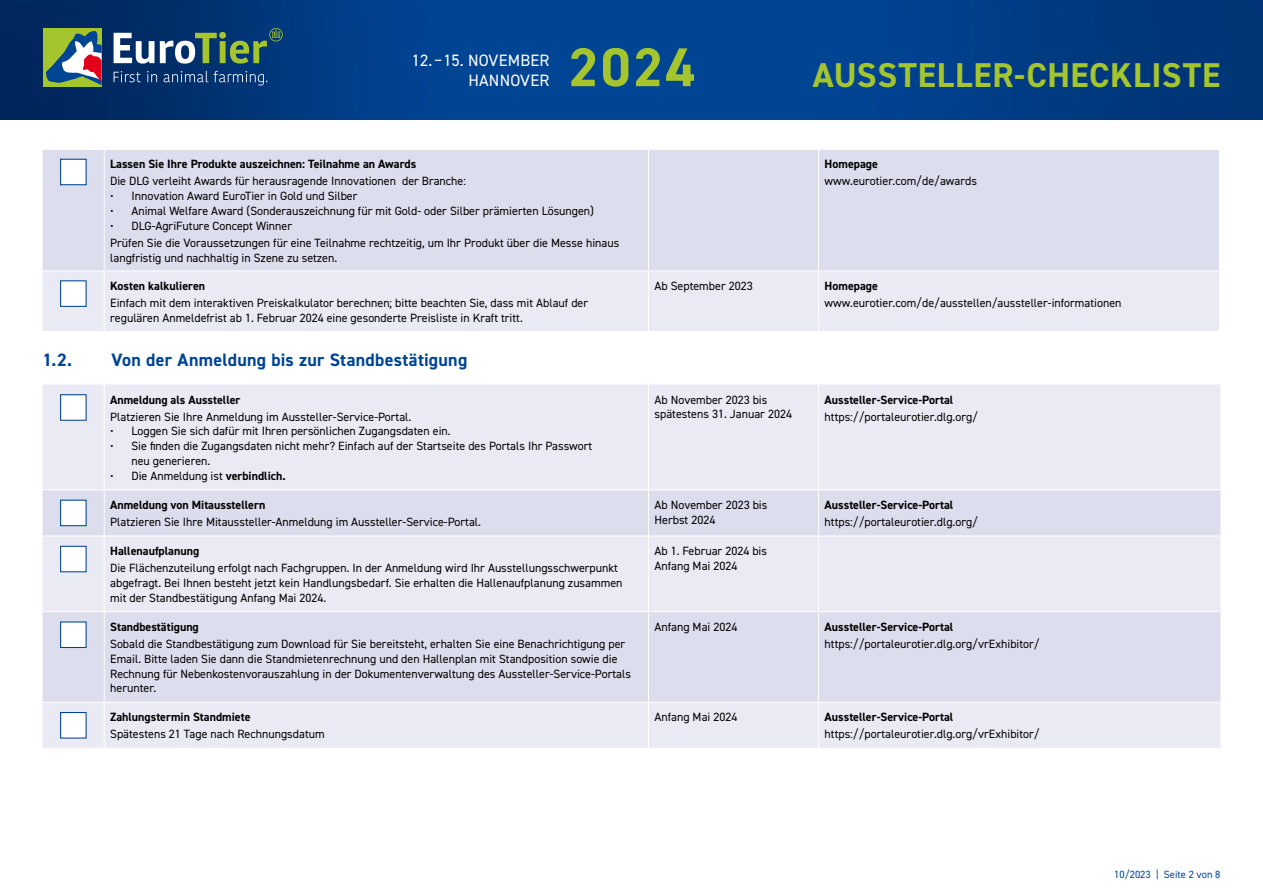
<style>
.page{position:relative;width:1263px;height:893px;background:#fff}
.page>*{position:absolute;margin:0;border:0;box-sizing:border-box;transform-origin:0 0}
.t1{font:700 54.75px "DIN2014";color:#a4c52d}
.t2{font:700 34.5px "DIN2014";letter-spacing:.025em;color:#a4c52d}
.Ü2{font:700 18px "DIN2014";letter-spacing:.015em;color:#004494}
.t3{font:16.5px/19.5px "DIN2014";letter-spacing:.01em;color:#fff;text-align:right}
.fliesstabelle{font:12px/14.9px "DIN2014";color:#000}
.Ü_Tabelle{font:700 12px "DIN2014";color:#000}
.t4{font:10.5px "DIN2014";color:#004494}
.s1{font-weight:700}
</style>
<div class="page">
<img style="left:0;top:0;width:1263px;height:119px">
<div style="left:43px;top:28px;width:59px;height:59px;background:#a4c52d"></div>
<svg style="left:46px;top:31px;width:56px;height:54px"></svg>
<svg style="left:114px;top:28px;width:169px;height:36px"></svg>
<svg style="left:114px;top:71px;width:27px;height:11px"></svg>
<svg style="left:147px;top:71px;width:10px;height:11px"></svg>
<svg style="left:164px;top:71px;width:103px;height:15px;background:#244f84"></svg>
<div style="left:43px;top:150px;width:1176px;height:120px;background:#dcdded"></div>
<div style="left:43px;top:271px;width:1176px;height:60px;background:#e9eaf4"></div>
<hr style="left:104px;top:150px;width:1px;height:120px;background:#fff">
<hr style="left:648px;top:150px;width:1px;height:120px;background:#fff">
<hr style="left:818px;top:150px;width:1px;height:120px;background:#fff">
<hr style="left:104px;top:271px;width:1px;height:60px;background:#fff">
<hr style="left:648px;top:271px;width:1px;height:60px;background:#fff">
<hr style="left:818px;top:271px;width:1px;height:60px;background:#fff">
<div style="left:60px;top:159px;width:27px;height:26px;background:#fff;border:1px solid #004494"></div>
<div style="left:60px;top:280px;width:27px;height:27px;background:#fff;border:1px solid #004494"></div>
<div style="left:43px;top:384px;width:1177px;height:364px;background:#e9eaf4"></div>
<svg style="left:43px;top:490px;width:1177px;height:212px;background:#e0e1ef"></svg>
<hr style="left:104px;top:384px;width:1px;height:105px;background:#fff">
<hr style="left:648px;top:384px;width:1px;height:105px;background:#fff">
<hr style="left:818px;top:384px;width:1px;height:105px;background:#fff">
<hr style="left:43px;top:489px;width:61px;height:1px;background:#fff">
<hr style="left:104px;top:489px;width:544px;height:1px;background:#fff">
<hr style="left:104px;top:490px;width:1px;height:45px;background:#fff">
<hr style="left:648px;top:489px;width:171px;height:1px;background:#fff">
<hr style="left:648px;top:490px;width:1px;height:45px;background:#fff">
<hr style="left:819px;top:489px;width:401px;height:1px;background:#fff">
<hr style="left:818px;top:490px;width:1px;height:45px;background:#fff">
<hr style="left:43px;top:535px;width:61px;height:1px;background:#fff">
<hr style="left:104px;top:535px;width:544px;height:1px;background:#fff">
<hr style="left:104px;top:536px;width:1px;height:75px;background:#fff">
<hr style="left:648px;top:535px;width:171px;height:1px;background:#fff">
<hr style="left:648px;top:536px;width:1px;height:75px;background:#fff">
<hr style="left:819px;top:535px;width:401px;height:1px;background:#fff">
<hr style="left:818px;top:536px;width:1px;height:75px;background:#fff">
<hr style="left:43px;top:611px;width:61px;height:1px;background:#fff">
<hr style="left:104px;top:611px;width:544px;height:1px;background:#fff">
<hr style="left:104px;top:612px;width:1px;height:90px;background:#fff">
<hr style="left:648px;top:611px;width:171px;height:1px;background:#fff">
<hr style="left:648px;top:612px;width:1px;height:90px;background:#fff">
<hr style="left:819px;top:611px;width:401px;height:1px;background:#fff">
<hr style="left:818px;top:612px;width:1px;height:90px;background:#fff">
<hr style="left:43px;top:702px;width:61px;height:1px;background:#fff">
<hr style="left:104px;top:702px;width:544px;height:1px;background:#fff">
<hr style="left:104px;top:703px;width:1px;height:45px;background:#fff">
<hr style="left:648px;top:702px;width:171px;height:1px;background:#fff">
<hr style="left:648px;top:703px;width:1px;height:45px;background:#fff">
<hr style="left:819px;top:702px;width:401px;height:1px;background:#fff">
<hr style="left:818px;top:703px;width:1px;height:45px;background:#fff">
<div style="left:60px;top:394px;width:27px;height:27px;background:#fff;border:1px solid #004494"></div>
<div style="left:60px;top:500px;width:27px;height:26px;background:#fff;border:1px solid #004494"></div>
<div style="left:60px;top:546px;width:27px;height:26px;background:#fff;border:1px solid #004494"></div>
<div style="left:60px;top:621px;width:27px;height:27px;background:#fff;border:1px solid #004494"></div>
<div style="left:60px;top:712px;width:27px;height:27px;background:#fff;border:1px solid #004494"></div>
<h3 class="t3" style="left:412px;top:50px;width:139px">12.–15. NOVEMBER<br>HANNOVER</h3>
<h1 class="t1" style="left:569px;top:31px;width:128px">2024</h1>
<p class="Ü_Tabelle" style="left:110px;top:156px;width:308px">Lassen Sie Ihre Produkte auszeichnen: Teilnahme an Awards</p>
<p class="fliesstabelle" style="left:110px;top:173px;width:357px">Die DLG verleiht Awards für herausragende Innovationen der Branche:</p>
<p class="fliesstabelle" style="left:110px;top:188px;width:249px">• Innovation Award EuroTier in Gold und Silber</p>
<p class="fliesstabelle" style="left:110px;top:203px;width:485px">• Animal Welfare Award (Sonderauszeichnung für mit Gold- oder Silber prämierten Lösungen)</p>
<p class="fliesstabelle" style="left:110px;top:218px;width:183px">• DLG-AgriFuture Concept Winner</p>
<p class="fliesstabelle" style="left:110px;top:235px;width:511px">Prüfen Sie die Voraussetzungen für eine Teilnahme rechtzeitig, um Ihr Produkt über die Messe hinaus langfristig und nachhaltig in Szene zu setzen.</p>
<h2 class="t2" style="left:813px;top:52px;width:409px">AUSSTELLER-CHECKLISTE</h2>
<p class="Ü_Tabelle" style="left:825px;top:156px;width:55px">Homepage</p>
<p class="fliesstabelle" style="left:825px;top:174px;width:154px">www.eurotier.com/de/awards</p>
<p class="Ü_Tabelle" style="left:110px;top:278px;width:97px">Kosten kalkulieren</p>
<p class="fliesstabelle" style="left:110px;top:295px;width:479px">Einfach mit dem interaktiven Preiskalkulator berechnen; bitte beachten Sie, dass mit Ablauf der regulären Anmeldefrist ab 1. Februar 2024 eine gesonderte Preisliste in Kraft tritt.</p>
<p class="Ü2" style="left:43px;top:347px;width:31px">1.2.</p>
<p class="Ü2" style="left:112px;top:347px;width:357px">Von der Anmeldung bis zur Standbestätigung</p>
<p class="Ü_Tabelle" style="left:110px;top:391px;width:132px">Anmeldung als Aussteller</p>
<p class="fliesstabelle" style="left:110px;top:409px;width:303px">Platzieren Sie Ihre Anmeldung im Aussteller-Service-Portal.</p>
<p class="fliesstabelle" style="left:110px;top:424px;width:342px">• Loggen Sie sich dafür mit Ihren persönlichen Zugangsdaten ein.</p>
<p class="fliesstabelle" style="left:131px;top:438px;width:462px;text-indent:-21px">• Sie finden die Zugangsdaten nicht mehr? Einfach auf der Startseite des Portals Ihr Passwort neu generieren.</p>
<p class="fliesstabelle" style="left:110px;top:468px;width:177px">• Die Anmeldung ist <span class="s1">verbindlich.</span></p>
<p class="Ü_Tabelle" style="left:110px;top:497px;width:157px">Anmeldung von Mitausstellern</p>
<p class="fliesstabelle" style="left:110px;top:514px;width:372px">Platzieren Sie Ihre Mitaussteller-Anmeldung im Aussteller-Service-Portal.</p>
<p class="Ü_Tabelle" style="left:110px;top:543px;width:91px">Hallenaufplanung</p>
<p class="fliesstabelle" style="left:110px;top:560px;width:514px">Die Flächenzuteilung erfolgt nach Fachgruppen. In der Anmeldung wird Ihr Ausstellungsschwerpunkt abgefragt. Bei Ihnen besteht jetzt kein Handlungsbedarf. Sie erhalten die Hallenaufplanung zusammen mit der Standbestätigung Anfang Mai 2024.</p>
<p class="Ü_Tabelle" style="left:110px;top:619px;width:90px">Standbestätigung</p>
<p class="fliesstabelle" style="left:110px;top:636px;width:522px">Sobald die Standbestätigung zum Download für Sie bereitsteht, erhalten Sie eine Benachrichtigung per Email. Bitte laden Sie dann die Standmietenrechnung und den Hallenplan mit Standposition sowie die Rechnung für Nebenkostenvorauszahlung in der Dokumentenverwaltung des Aussteller-Service-Portals herunter.</p>
<p class="Ü_Tabelle" style="left:110px;top:709px;width:142px">Zahlungstermin Standmiete</p>
<p class="fliesstabelle" style="left:110px;top:727px;width:216px">Spätestens 21 Tage nach Rechnungsdatum</p>
<p class="fliesstabelle" style="left:654px;top:278px;width:100px">Ab September 2023</p>
<p class="Ü_Tabelle" style="left:825px;top:278px;width:55px">Homepage</p>
<p class="fliesstabelle" style="left:825px;top:295px;width:298px">www.eurotier.com/de/ausstellen/aussteller-informationen</p>
<p class="fliesstabelle" style="left:654px;top:392px;width:139px">Ab November 2023 bis spätestens 31. Januar 2024</p>
<p class="Ü_Tabelle" style="left:825px;top:391px;width:130px">Aussteller-Service-Portal</p>
<p class="fliesstabelle" style="left:825px;top:409px;width:155px">https://portaleurotier.dlg.org/</p>
<p class="fliesstabelle" style="left:654px;top:497px;width:114px">Ab November 2023 bis<br>Herbst 2024</p>
<p class="Ü_Tabelle" style="left:825px;top:497px;width:130px">Aussteller-Service-Portal</p>
<p class="fliesstabelle" style="left:825px;top:514px;width:155px">https://portaleurotier.dlg.org/</p>
<p class="fliesstabelle" style="left:654px;top:543px;width:114px">Ab 1. Februar 2024 bis<br>Anfang Mai 2024</p>
<p class="fliesstabelle" style="left:654px;top:619px;width:84px">Anfang Mai 2024</p>
<p class="Ü_Tabelle" style="left:825px;top:619px;width:130px">Aussteller-Service-Portal</p>
<p class="fliesstabelle" style="left:825px;top:636px;width:217px">https://portaleurotier.dlg.org/vrExhibitor/</p>
<p class="fliesstabelle" style="left:654px;top:710px;width:84px">Anfang Mai 2024</p>
<p class="Ü_Tabelle" style="left:825px;top:709px;width:130px">Aussteller-Service-Portal</p>
<p class="fliesstabelle" style="left:825px;top:727px;width:217px">https://portaleurotier.dlg.org/vrExhibitor/</p>
<p class="t4" style="left:1114px;top:868px;width:108px">10/2023 | Seite 2 von 8</p>
</div>
